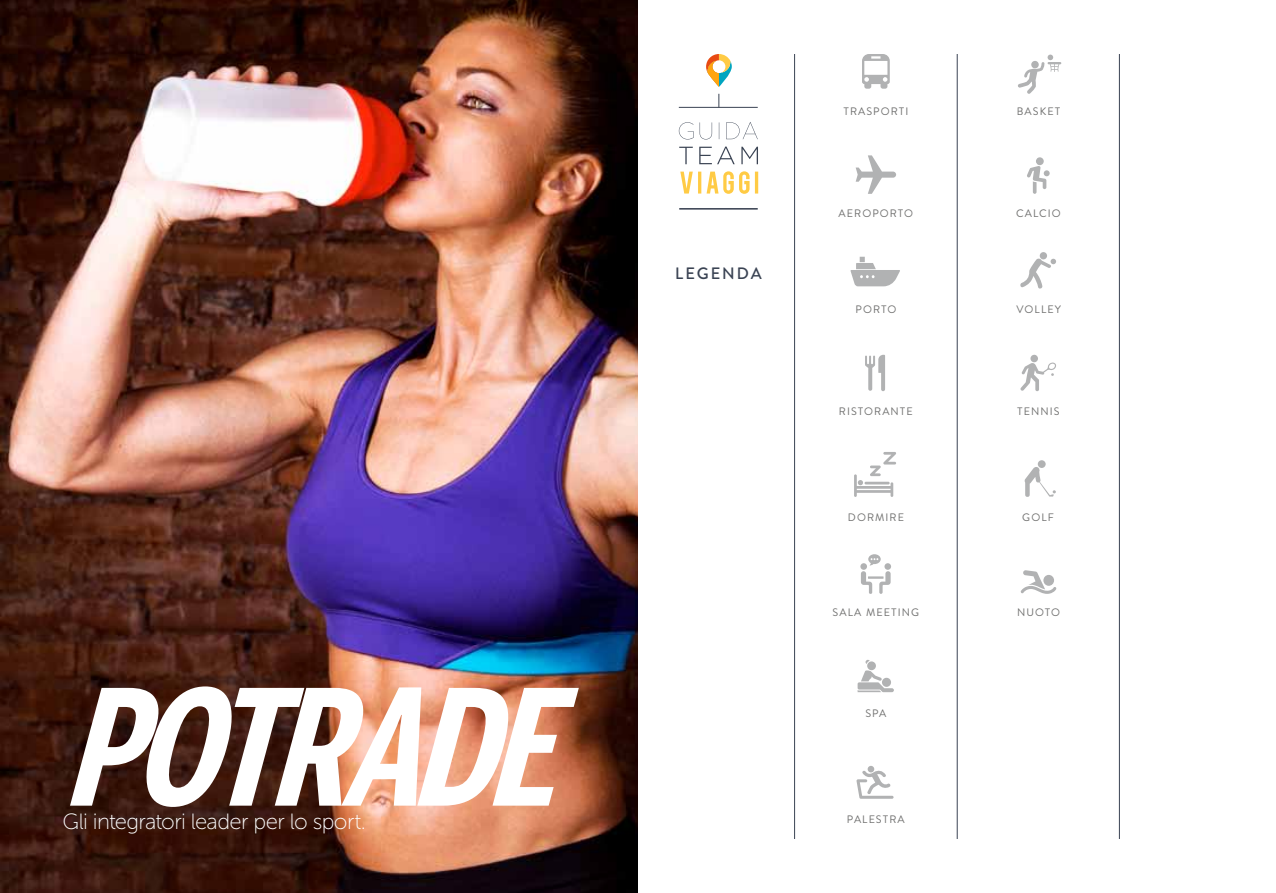
<style>
.page{position:relative;width:1276px;height:893px;background:#fff}
.page>*{position:absolute;margin:0;border:0;box-sizing:border-box;transform-origin:0 0}
.t1{font:italic 700 extra-condensed 159.15px "Benton Sans";color:#fff}
.t2{font:22.05px "Museo Sans 100";letter-spacing:-.03em;color:#fff}
.t3{font:500 16.5px "Brandon Text";letter-spacing:.12em;color:#3a4353}
.t4{font:10.8px "Brandon Text";letter-spacing:.1em;color:#6f6f6e}
</style>
<div class="page">
<svg style="left:862px;top:54px;width:27px;height:35px"></svg>
<svg style="left:854px;top:452px;width:42px;height:45px"></svg>
<svg style="left:680px;top:171px;width:78px;height:23px"></svg>
<svg style="left:679px;top:147px;width:79px;height:17px"></svg>
<svg style="left:679px;top:122px;width:79px;height:17px"></svg>
<hr style="left:679px;top:107px;width:79px;height:1px;background:#3a4353">
<hr style="left:679px;top:208px;width:79px;height:2px;background:#3a4353">
<svg style="left:718px;top:94px;width:1px;height:13px"></svg>
<svg style="left:706px;top:54px;width:26px;height:33px"></svg>
<hr style="left:794px;top:54px;width:1px;height:785px;background:#3a4353">
<hr style="left:957px;top:54px;width:1px;height:785px;background:#3a4353">
<hr style="left:1119px;top:54px;width:1px;height:785px;background:#3a4353">
<img style="left:0;top:0;width:638px;height:893px">
<svg style="left:855px;top:155px;width:41px;height:39px"></svg>
<svg style="left:850px;top:257px;width:50px;height:29px"></svg>
<svg style="left:1018px;top:55px;width:43px;height:39px"></svg>
<svg style="left:1030px;top:354px;width:8px;height:9px"></svg>
<svg style="left:1020px;top:362px;width:36px;height:29px"></svg>
<svg style="left:1027px;top:157px;width:22px;height:37px"></svg>
<div style="left:1039px;top:252px;width:8px;height:7px;background:#b1b2b3;border-radius:50%"></div>
<svg style="left:1020px;top:258px;width:36px;height:31px"></svg>
<svg style="left:1020px;top:570px;width:36px;height:24px"></svg>
<div style="left:1043px;top:575px;width:11px;height:11px;background:#b1b2b3;border-radius:50%"></div>
<div style="left:1037px;top:460px;width:8px;height:8px;background:#b1b2b3;border-radius:50%"></div>
<svg style="left:1024px;top:467px;width:32px;height:30px"></svg>
<svg style="left:860px;top:554px;width:31px;height:40px"></svg>
<svg style="left:857px;top:660px;width:37px;height:32px"></svg>
<div style="left:867px;top:766px;width:7px;height:6px;background:#b1b2b3;border-radius:50%"></div>
<svg style="left:856px;top:769px;width:37px;height:30px"></svg>
<svg style="left:865px;top:355px;width:20px;height:36px"></svg>
<h1 class="t1" style="left:63px;top:655px;width:540px">POTRADE</h1>
<h2 class="t2" style="left:63px;top:810px;width:305px">Gli integratori leader per lo sport.</h2>
<h3 class="t3" style="left:675px;top:262px;width:88px">LEGENDA</h3>
<p class="t4" style="left:843px;top:104px;width:67px">TRASPORTI</p>
<p class="t4" style="left:1017px;top:104px;width:45px">BASKET</p>
<p class="t4" style="left:838px;top:205px;width:76px">AEROPORTO</p>
<p class="t4" style="left:1016px;top:205px;width:46px">CALCIO</p>
<p class="t4" style="left:855px;top:302px;width:42px">PORTO</p>
<p class="t4" style="left:1016px;top:302px;width:46px">VOLLEY</p>
<p class="t4" style="left:839px;top:404px;width:75px">RISTORANTE</p>
<p class="t4" style="left:1017px;top:404px;width:44px">TENNIS</p>
<p class="t4" style="left:848px;top:510px;width:58px">DORMIRE</p>
<p class="t4" style="left:1022px;top:510px;width:33px">GOLF</p>
<p class="t4" style="left:832px;top:604px;width:88px">SALA MEETING</p>
<p class="t4" style="left:1017px;top:604px;width:44px">NUOTO</p>
<p class="t4" style="left:865px;top:706px;width:23px">SPA</p>
<p class="t4" style="left:847px;top:812px;width:59px">PALESTRA</p>
</div>
